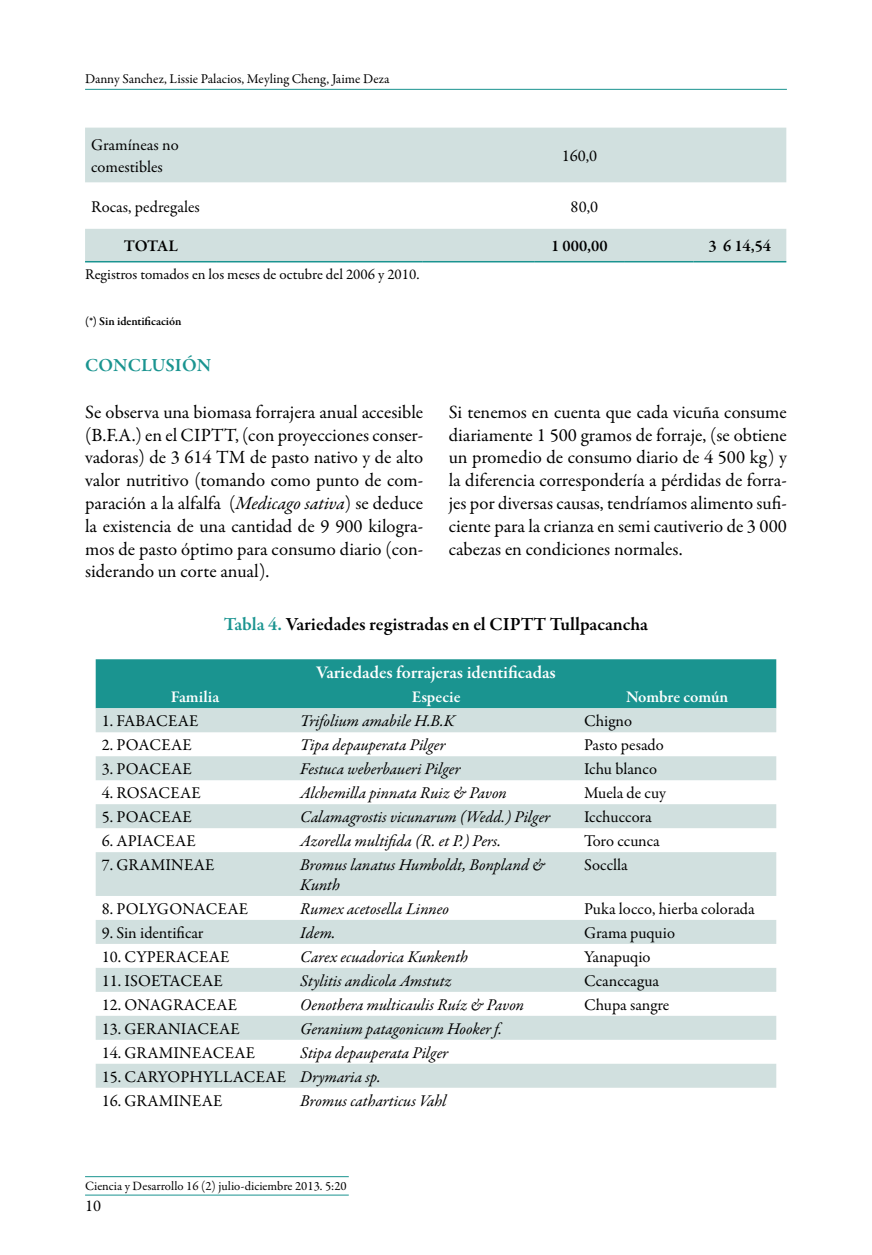
<style>
.page{position:relative;width:872px;height:1255px;background:#fff}
.page>*{position:absolute;margin:0;border:0;box-sizing:border-box;transform-origin:0 0}
.t1{font:18.75px/22.8px "Garamond Premr Pro";color:#000;text-align:justify}
.t2{font:600 18.75px "Garamond Premr Pro";color:#000}
.t3{font:600 18.75px "Garamond Premr Pro";color:#1a9490}
.t4{font:600 18px "Garamond Premr Pro";color:#fff}
.t5{font:16.5px/22.5px "Garamond Premr Pro";color:#000}
.t6{font:italic 16.5px/19.8px "Garamond Premr Pro";color:#000}
.t7{font:600 16.5px "Garamond Premr Pro";letter-spacing:-.005em;color:#fff}
.t8{font:600 16.5px "Garamond Premr Pro";color:#000}
.t9{font:15px "Garamond Premr Pro";color:#000}
.t10{font:13.5px "Garamond Premr Pro";color:#000}
.t11{font:12.75px "Garamond Premr Pro";color:#000}
.t12{font:600 12px "Garamond Premr Pro";letter-spacing:-.01em;color:#000}
.s1{font-style:italic}
.s2{color:#1a9490}
</style>
<div class="page">
<hr style="left:85px;top:89px;width:702px;height:1px;background:#1a9490">
<hr style="left:85px;top:1194px;width:264px;height:1px;background:#1a9490">
<hr style="left:85px;top:1176px;width:264px;height:1px;background:#1a9490">
<svg style="left:85px;top:128px;width:701px;height:133px;fill:#d1e0df"></svg>
<hr style="left:85px;top:261px;width:132px;height:1px;background:#1a9490">
<hr style="left:217px;top:261px;width:205px;height:1px;background:#1a9490">
<hr style="left:422px;top:261px;width:113px;height:1px;background:#1a9490">
<hr style="left:535px;top:261px;width:89px;height:1px;background:#1a9490">
<hr style="left:624px;top:261px;width:69px;height:1px;background:#1a9490">
<hr style="left:693px;top:261px;width:93px;height:1px;background:#1a9490">
<div style="left:96px;top:659px;width:680px;height:49px;background:#1a9490"></div>
<svg style="left:96px;top:708px;width:680px;height:379px;fill:#d1e0df"></svg>
<p class="t10" style="left:85px;top:71px;width:306px">Danny Sanchez, Lissie Palacios, Meyling Cheng, Jaime Deza</p>
<p class="t5" style="left:91px;top:134px;width:89px">Gramíneas no comestibles</p>
<p class="t5" style="left:562px;top:145px;width:37px">160,0</p>
<p class="t5" style="left:91px;top:195px;width:110px">Rocas, pedregales</p>
<p class="t5" style="left:570px;top:195px;width:29px">80,0</p>
<p class="t8" style="left:124px;top:236px;width:56px">TOTAL</p>
<p class="t8" style="left:551px;top:236px;width:58px">1 000,00</p>
<p class="t8" style="left:708px;top:236px;width:64px">3 6 14,54</p>
<p class="t9" style="left:85px;top:265px;width:336px">Registros tomados en los meses de octubre del 2006 y 2010.</p>
<p class="t12" style="left:85px;top:314px;width:98px">(*) Sin identificación</p>
<p class="t3" style="left:85px;top:353px;width:128px">CONCLUSIÓN</p>
<p class="t1" style="left:85px;top:401px;width:340px">Se observa una biomasa forrajera anual accesible (B.F.A.) en el CIPTT, (con proyecciones conser&shy;vadoras) de 3 614 TM de pasto nativo y de alto valor nutritivo (tomando como punto de com&shy;paración a la alfalfa (<span class="s1">Medicago sativa</span>) se deduce la existencia de una cantidad de 9 900 kilogra&shy;mos de pasto óptimo para consumo diario (con&shy;siderando un corte anual).</p>
<p class="t1" style="left:449px;top:401px;width:340px">Si tenemos en cuenta que cada vicuña consume diariamente 1 500 gramos de forraje, (se obtiene un promedio de consumo diario de 4 500 kg) y la diferencia correspondería a pérdidas de forra&shy;jes por diversas causas, tendríamos alimento sufi&shy;ciente para la crianza en semi cautiverio de 3 000 cabezas en condiciones normales.</p>
<p class="t2" style="left:224px;top:613px;width:426px"><span class="s2">Tabla 4.</span> Variedades registradas en el CIPTT Tullpacancha</p>
<p class="t4" style="left:316px;top:661px;width:241px">Variedades forrajeras identificadas</p>
<p class="t7" style="left:171px;top:687px;width:50px">Familia</p>
<p class="t7" style="left:412px;top:687px;width:50px">Especie</p>
<p class="t7" style="left:626px;top:687px;width:103px">Nombre común</p>
<p class="t5" style="left:102px;top:710px;width:98px">1. FABACEAE</p>
<p class="t6" style="left:300px;top:712px;width:156px">Trifolium amabile H.B.K</p>
<p class="t5" style="left:584px;top:710px;width:50px">Chigno</p>
<p class="t5" style="left:102px;top:734px;width:92px">2. POACEAE</p>
<p class="t6" style="left:300px;top:736px;width:147px">Tipa depauperata Pilger</p>
<p class="t5" style="left:584px;top:734px;width:81px">Pasto pesado</p>
<p class="t5" style="left:102px;top:758px;width:92px">3. POACEAE</p>
<p class="t6" style="left:300px;top:760px;width:162px">Festuca weberbaueri Pilger</p>
<p class="t5" style="left:584px;top:758px;width:74px">Ichu blanco</p>
<p class="t5" style="left:102px;top:782px;width:101px">4. ROSACEAE</p>
<p class="t6" style="left:300px;top:784px;width:208px">Alchemilla pinnata Ruiz &amp; Pavon</p>
<p class="t5" style="left:584px;top:782px;width:83px">Muela de cuy</p>
<p class="t5" style="left:102px;top:806px;width:92px">5. POACEAE</p>
<p class="t6" style="left:300px;top:808px;width:251px">Calamagrostis vicunarum (Wedd.) Pilger</p>
<p class="t5" style="left:584px;top:806px;width:69px">Icchuccora</p>
<p class="t5" style="left:102px;top:830px;width:96px">6. APIACEAE</p>
<p class="t6" style="left:300px;top:831px;width:202px">Azorella multifida (R. et P.) Pers.</p>
<p class="t5" style="left:584px;top:830px;width:77px">Toro ccunca</p>
<p class="t5" style="left:102px;top:854px;width:114px">7. GRAMINEAE</p>
<p class="t6" style="left:300px;top:855px;width:246px">Bromus lanatus Humboldt, Bonpland &amp;<br>Kunth</p>
<p class="t5" style="left:584px;top:854px;width:45px">Socclla</p>
<p class="t5" style="left:102px;top:897px;width:148px">8. POLYGONACEAE</p>
<p class="t6" style="left:300px;top:899px;width:150px">Rumex acetosella Linneo</p>
<p class="t5" style="left:584px;top:897px;width:172px">Puka locco, hierba colorada</p>
<p class="t5" style="left:102px;top:921px;width:103px">9. Sin identificar</p>
<p class="t6" style="left:300px;top:923px;width:37px">Idem.</p>
<p class="t5" style="left:584px;top:921px;width:93px">Grama puquio</p>
<p class="t5" style="left:102px;top:945px;width:129px">10. CYPERACEAE</p>
<p class="t6" style="left:300px;top:947px;width:169px">Carex ecuadorica Kunkenth</p>
<p class="t5" style="left:584px;top:945px;width:68px">Yanapuqio</p>
<p class="t5" style="left:102px;top:969px;width:123px">11. ISOETACEAE</p>
<p class="t6" style="left:300px;top:971px;width:153px">Stylitis andicola Amstutz</p>
<p class="t5" style="left:584px;top:969px;width:76px">Ccanccagua</p>
<p class="t5" style="left:102px;top:993px;width:137px">12. ONAGRACEAE</p>
<p class="t6" style="left:300px;top:995px;width:225px">Oenothera multicaulis Ruíz &amp; Pavon</p>
<p class="t5" style="left:584px;top:993px;width:87px">Chupa sangre</p>
<p class="t5" style="left:102px;top:1017px;width:140px">13. GERANIACEAE</p>
<p class="t6" style="left:300px;top:1019px;width:203px">Geranium patagonicum Hooker f.</p>
<p class="t5" style="left:102px;top:1041px;width:155px">14. GRAMINEACEAE</p>
<p class="t6" style="left:300px;top:1043px;width:149px">Stipa depauperata Pilger</p>
<p class="t5" style="left:102px;top:1065px;width:280px">15. CARYOPHYLLACEAE <span class="s1">Drymaria sp.</span></p>
<p class="t5" style="left:102px;top:1089px;width:122px">16. GRAMINEAE</p>
<p class="t6" style="left:300px;top:1091px;width:148px">Bromus catharticus Vahl</p>
<p class="t11" style="left:85px;top:1177px;width:263px">Ciencia y Desarrollo 16 (2) julio-diciembre 2013. 5:20</p>
<p class="t5" style="left:85px;top:1195px;width:18px">10</p>
</div>
